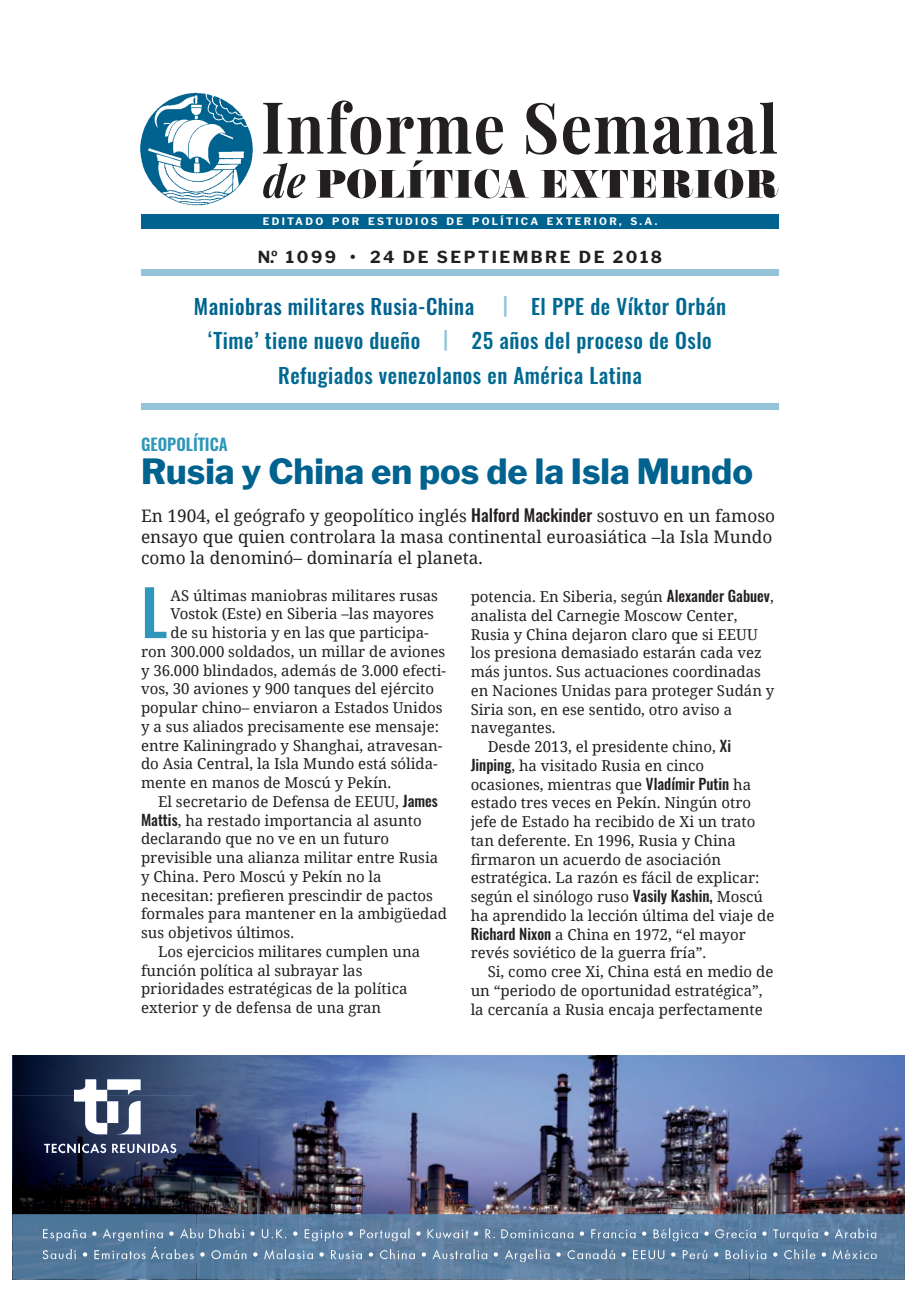
<style>
.page{position:relative;width:920px;height:1290px;background:#fff}
.page>*{position:absolute;margin:0;border:0;box-sizing:border-box;transform-origin:0 0}
.t1{font:500 62.7px "Oswald";color:#2f97b9}
.t2{font:800 34.5px "Libre Franklin";color:#00628f}
.t3{font:500 21px "Oswald";letter-spacing:.025em;color:#006991}
.t4{font:500 21px "Oswald";letter-spacing:.025em;color:#00628f}
.t5{font:17.25px/21px "Noto Serif";color:#231f20}
.t6{font:700 16.5px "Libre Franklin";letter-spacing:.15em;color:#231f20}
.t7{font:600 16.5px "Oswald";color:#2f97b9}
.t8{font:15px "Noto Serif";color:#231f20}
.t9{font:700 10.2px "Libre Franklin";letter-spacing:.225em;color:#fff}
.s1{color:#94c3da}
.s2{font-family:"Oswald";font-weight:500;font-size:16.8px}
.s3{font-family:"Oswald";font-weight:500}
</style>
<div class="page">
<div style="left:141px;top:214px;width:638px;height:15px;background:#00628f"></div>
<img style="left:140px;top:92px;width:113px;height:114px">
<svg style="left:263px;top:101px;width:515px;height:97px"></svg>
<div style="left:141px;top:269px;width:638px;height:7px;background:#94c3da"></div>
<div style="left:141px;top:403px;width:638px;height:7px;background:#94c3da"></div>
<img style="left:12px;top:1055px;width:892px;height:159px">
<svg style="left:74px;top:1079px;width:67px;height:55px"></svg>
<svg style="left:44px;top:1144px;width:62px;height:7px"></svg>
<svg style="left:112px;top:1144px;width:64px;height:7px"></svg>
<img style="left:12px;top:1080px;width:185px;height:15px">
<img style="left:197px;top:1055px;width:292px;height:225px">
<img style="left:197px;top:1247px;width:292px;height:15px">
<img style="left:12px;top:1151px;width:185px;height:129px">
<img style="left:43px;top:1228px;width:335px;height:13px">
<img style="left:43px;top:1237px;width:152px;height:4px">
<img style="left:214px;top:1258px;width:148px;height:1px">
<svg style="left:380px;top:1228px;width:1px;height:13px"></svg>
<img style="left:199px;top:1237px;width:177px;height:4px">
<img style="left:382px;top:1258px;width:106px;height:2px">
<img style="left:381px;top:1228px;width:108px;height:9px">
<img style="left:381px;top:1237px;width:108px;height:4px">
<img style="left:489px;top:1214px;width:416px;height:66px">
<img style="left:569px;top:1258px;width:178px;height:1px">
<img style="left:568px;top:1237px;width:179px;height:4px">
<svg style="left:871px;top:1253px;width:6px;height:6px"></svg>
<img style="left:751px;top:1258px;width:118px;height:1px">
<img style="left:780px;top:1228px;width:96px;height:8px">
<img style="left:780px;top:1236px;width:96px;height:5px">
<img style="left:750px;top:1229px;width:28px;height:9px">
<p class="t9" style="left:263px;top:215px;width:396px">EDITADO POR ESTUDIOS DE POLÍTICA EXTERIOR, S.A.</p>
<p class="t6" style="left:258px;top:247px;width:406px">N.º 1099 • 24 DE SEPTIEMBRE DE 2018</p>
<h3 class="t4" style="left:194px;top:289px;width:282px">Maniobras militares Rusia-China</h3>
<h3 class="t3" style="left:503px;top:289px;width:225px"><span class="s1">|</span> El PPE de Víktor Orbán</h3>
<h3 class="t3" style="left:208px;top:324px;width:505px">‘Time’ tiene nuevo dueño <span class="s1">|</span> 25 años del proceso de Oslo</h3>
<h3 class="t3" style="left:278px;top:358px;width:365px">Refugiados venezolanos en América Latina</h3>
<p class="t7" style="left:141px;top:431px;width:88px">GEOPOLÍTICA</p>
<h2 class="t2" style="left:141px;top:451px;width:613px">Rusia y China en pos de la Isla Mundo</h2>
<p class="t5" style="left:141px;top:505px;width:636px">En 1904, el geógrafo y geopolítico inglés <span class="s2">Halford Mackinder</span> sostuvo en un famoso ensayo que quien controlara la masa continental euroasiática –la Isla Mundo como la denominó– dominaría el planeta.</p>
<h1 class="t1" style="left:141px;top:563px;width:28px">L</h1>
<p class="t8" style="left:170px;top:585px;width:269px">aS últimas maniobras militares rusas</p>
<p class="t8" style="left:170px;top:603px;width:265px">Vostok (Este) en Siberia –las mayores</p>
<p class="t8" style="left:170px;top:622px;width:260px">de su historia y en las que participa-</p>
<p class="t8" style="left:141px;top:641px;width:306px">ron 300.000 soldados, un millar de aviones</p>
<p class="t8" style="left:141px;top:660px;width:307px">y 36.000 blindados, además de 3.000 efecti-</p>
<p class="t8" style="left:141px;top:678px;width:295px">vos, 30 aviones y 900 tanques del ejército</p>
<p class="t8" style="left:141px;top:697px;width:303px">popular chino– enviaron a Estados Unidos</p>
<p class="t8" style="left:141px;top:716px;width:299px">y a sus aliados precisamente ese mensaje:</p>
<p class="t8" style="left:141px;top:735px;width:303px">entre Kaliningrado y Shanghai, atravesan-</p>
<p class="t8" style="left:141px;top:753px;width:298px">do asia Central, la Isla Mundo está sólida-</p>
<p class="t8" style="left:141px;top:772px;width:252px">mente en manos de Moscú y Pekín.</p>
<p class="t8" style="left:158px;top:791px;width:281px">El secretario de Defensa de EEUU, <span class="s3">James</span></p>
<p class="t8" style="left:141px;top:810px;width:282px"><span class="s3">Mattis</span>, ha restado importancia al asunto</p>
<p class="t8" style="left:141px;top:828px;width:250px">declarando que no ve en un futuro</p>
<p class="t8" style="left:141px;top:847px;width:299px">previsible una alianza militar entre Rusia</p>
<p class="t8" style="left:141px;top:866px;width:242px">y China. Pero Moscú y Pekín no la</p>
<p class="t8" style="left:141px;top:885px;width:293px">necesitan: prefieren prescindir de pactos</p>
<p class="t8" style="left:141px;top:903px;width:307px">formales para mantener en la ambigüedad</p>
<p class="t8" style="left:141px;top:922px;width:155px">sus objetivos últimos.</p>
<p class="t8" style="left:158px;top:941px;width:264px">Los ejercicios militares cumplen una</p>
<p class="t8" style="left:141px;top:960px;width:223px">función política al subrayar las</p>
<p class="t8" style="left:141px;top:978px;width:268px">prioridades estratégicas de la política</p>
<p class="t8" style="left:141px;top:997px;width:242px">exterior y de defensa de una gran</p>
<p class="t8" style="left:471px;top:586px;width:305px">potencia. En Siberia, según <span class="s3">Alexander Gabuev</span>,</p>
<p class="t8" style="left:471px;top:605px;width:268px">analista del Carnegie Moscow Center,</p>
<p class="t8" style="left:471px;top:624px;width:289px">Rusia y China dejaron claro que si EEUU</p>
<p class="t8" style="left:471px;top:642px;width:293px">los presiona demasiado estarán cada vez</p>
<p class="t8" style="left:471px;top:661px;width:292px">más juntos. Sus actuaciones coordinadas</p>
<p class="t8" style="left:471px;top:680px;width:305px">en Naciones Unidas para proteger Sudán y</p>
<p class="t8" style="left:471px;top:699px;width:263px">Siria son, en ese sentido, otro aviso a</p>
<p class="t8" style="left:471px;top:717px;width:86px">navegantes.</p>
<p class="t8" style="left:488px;top:736px;width:245px">Desde 2013, el presidente chino, <span class="s3">Xi</span></p>
<p class="t8" style="left:471px;top:755px;width:235px"><span class="s3">Jinping</span>, ha visitado Rusia en cinco</p>
<p class="t8" style="left:471px;top:774px;width:282px">ocasiones, mientras que <span class="s3">Vladímir Putin</span> ha</p>
<p class="t8" style="left:471px;top:792px;width:282px">estado tres veces en Pekín. Ningún otro</p>
<p class="t8" style="left:471px;top:811px;width:286px">jefe de Estado ha recibido de Xi un trato</p>
<p class="t8" style="left:471px;top:830px;width:267px">tan deferente. En 1996, Rusia y China</p>
<p class="t8" style="left:471px;top:849px;width:252px">firmaron un acuerdo de asociación</p>
<p class="t8" style="left:471px;top:867px;width:290px">estratégica. La razón es fácil de explicar:</p>
<p class="t8" style="left:471px;top:886px;width:294px">según el sinólogo ruso <span class="s3">Vasily Kashin,</span> Moscú</p>
<p class="t8" style="left:471px;top:905px;width:305px">ha aprendido la lección última del viaje de</p>
<p class="t8" style="left:471px;top:924px;width:277px"><span class="s3">Richard Nixon</span> a China en 1972, “el mayor</p>
<p class="t8" style="left:471px;top:942px;width:237px">revés soviético de la guerra fría”.</p>
<p class="t8" style="left:488px;top:961px;width:287px">Si, como cree Xi, China está en medio de</p>
<p class="t8" style="left:471px;top:980px;width:293px">un “periodo de oportunidad estratégica”,</p>
<p class="t8" style="left:471px;top:999px;width:294px">la cercanía a Rusia encaja perfectamente</p>
</div>
